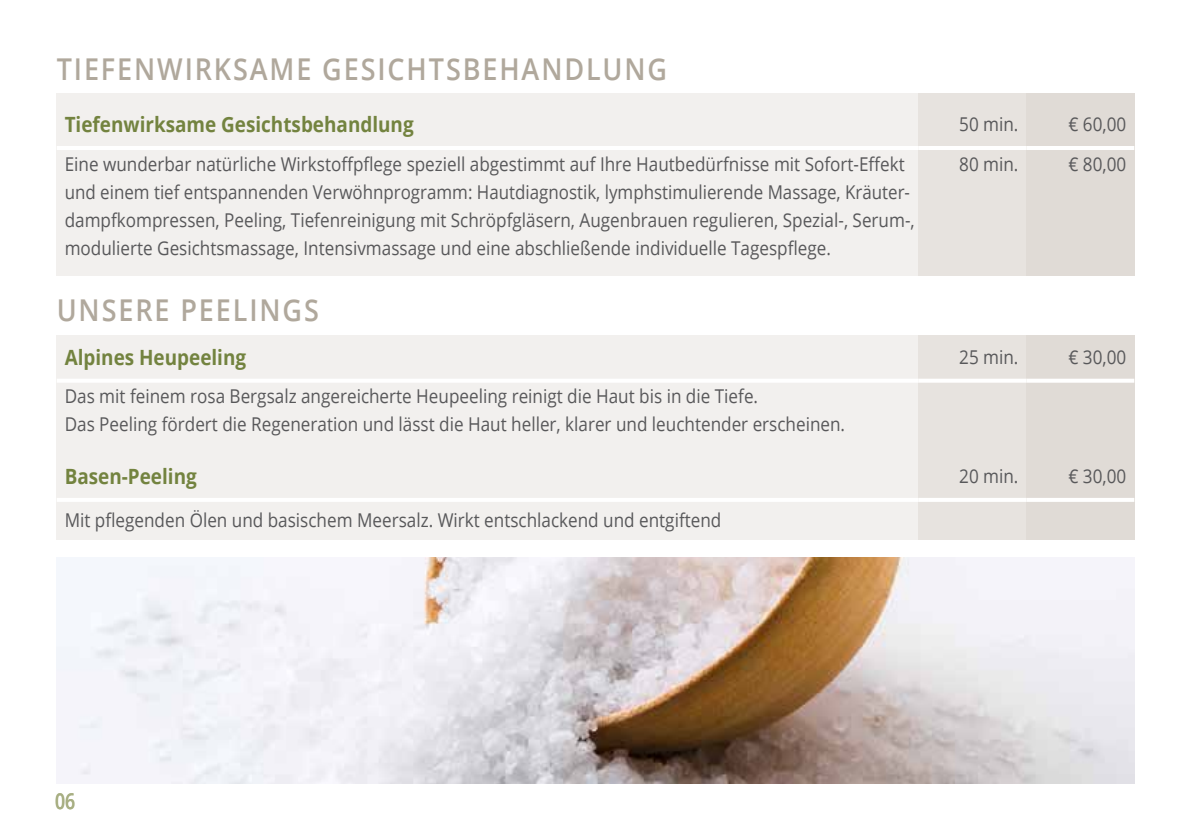
<style>
.page{position:relative;width:1191px;height:840px;background:#fff}
.page>*{position:absolute;margin:0;border:0;box-sizing:border-box;transform-origin:0 0}
.t1{font:600 30px "Open Sans";letter-spacing:.07em;color:#b0a89c;scale:.9 1}
.t2{font:600 22px "Open Sans";color:#a8af83;scale:.8 1}
.t3{font:700 21px "Open Sans";color:#73833f;scale:.9 1}
.t4{font:19px/28px "Open Sans";color:#58585a;scale:.9 1}
</style>
<div class="page">
<div style="left:57px;top:334px;width:1077px;height:205px;background:#f2f0ee"></div>
<div style="left:1026px;top:334px;width:108px;height:205px;background:#e0dbd6"></div>
<div style="left:918px;top:334px;width:108px;height:205px;background:#e7e3df"></div>
<div style="left:57px;top:93px;width:1077px;height:182px;background:#f2f0ee"></div>
<div style="left:1026px;top:93px;width:108px;height:182px;background:#e0dbd6"></div>
<div style="left:918px;top:93px;width:108px;height:182px;background:#e7e3df"></div>
<hr style="left:57px;top:146px;width:861px;height:4px;background:#fff">
<hr style="left:918px;top:146px;width:108px;height:4px;background:#fff">
<hr style="left:1026px;top:146px;width:108px;height:4px;background:#fff">
<hr style="left:57px;top:378px;width:861px;height:4px;background:#fff">
<svg style="left:918px;top:379px;width:108px;height:3px"></svg>
<svg style="left:1026px;top:378px;width:108px;height:4px"></svg>
<hr style="left:57px;top:498px;width:861px;height:3px;background:#fff">
<svg style="left:918px;top:498px;width:108px;height:3px"></svg>
<svg style="left:1026px;top:498px;width:108px;height:3px"></svg>
<img style="left:57px;top:557px;width:1077px;height:225px">
<h1 class="t1" style="left:57px;top:49px;width:680px">TIEFENWIRKSAME GESICHTSBEHANDLUNG</h1>
<p class="t3" style="left:65px;top:110px;width:389px">Tiefenwirksame Gesichtsbehandlung</p>
<p class="t4" style="left:959px;top:109px;width:67px">50 min.</p>
<p class="t4" style="left:1068px;top:109px;width:66px">€ 60,00</p>
<p class="t4" style="left:65px;top:149px;width:946px">Eine wunderbar natürliche Wirkstoffpflege speziell abgestimmt auf Ihre Hautbedürfnisse mit Sofort-Effekt und einem tief entspannenden Verwöhnprogramm: Hautdiagnostik, lymphstimulierende Massage, Kräuter&shy;dampfkompressen, Peeling, Tiefenreinigung mit Schröpfgläsern, Augenbrauen regulieren, Spezial-, Serum-, modulierte Gesichtsmassage, Intensivmassage und eine abschließende individuelle Tagespflege.</p>
<p class="t4" style="left:959px;top:149px;width:67px">80 min.</p>
<p class="t4" style="left:1068px;top:149px;width:66px">€ 80,00</p>
<h1 class="t1" style="left:57px;top:289px;width:293px">UNSERE PEELINGS</h1>
<p class="t3" style="left:65px;top:342px;width:203px">Alpines Heupeeling</p>
<p class="t4" style="left:959px;top:342px;width:67px">25 min.</p>
<p class="t4" style="left:1068px;top:342px;width:66px">€ 30,00</p>
<p class="t4" style="left:65px;top:381px;width:868px">Das mit feinem rosa Bergsalz angereicherte Heupeeling reinigt die Haut bis in die Tiefe.<br>Das Peeling fördert die Regeneration und lässt die Haut heller, klarer und leuchtender erscheinen.</p>
<p class="t3" style="left:65px;top:461px;width:148px">Basen-Peeling</p>
<p class="t4" style="left:959px;top:461px;width:67px">20 min.</p>
<p class="t4" style="left:1068px;top:461px;width:66px">€ 30,00</p>
<p class="t4" style="left:65px;top:505px;width:731px">Mit pflegenden Ölen und basischem Meersalz. Wirkt entschlackend und entgiftend</p>
<p class="t2" style="left:55px;top:785px;width:26px">06</p>
</div>
